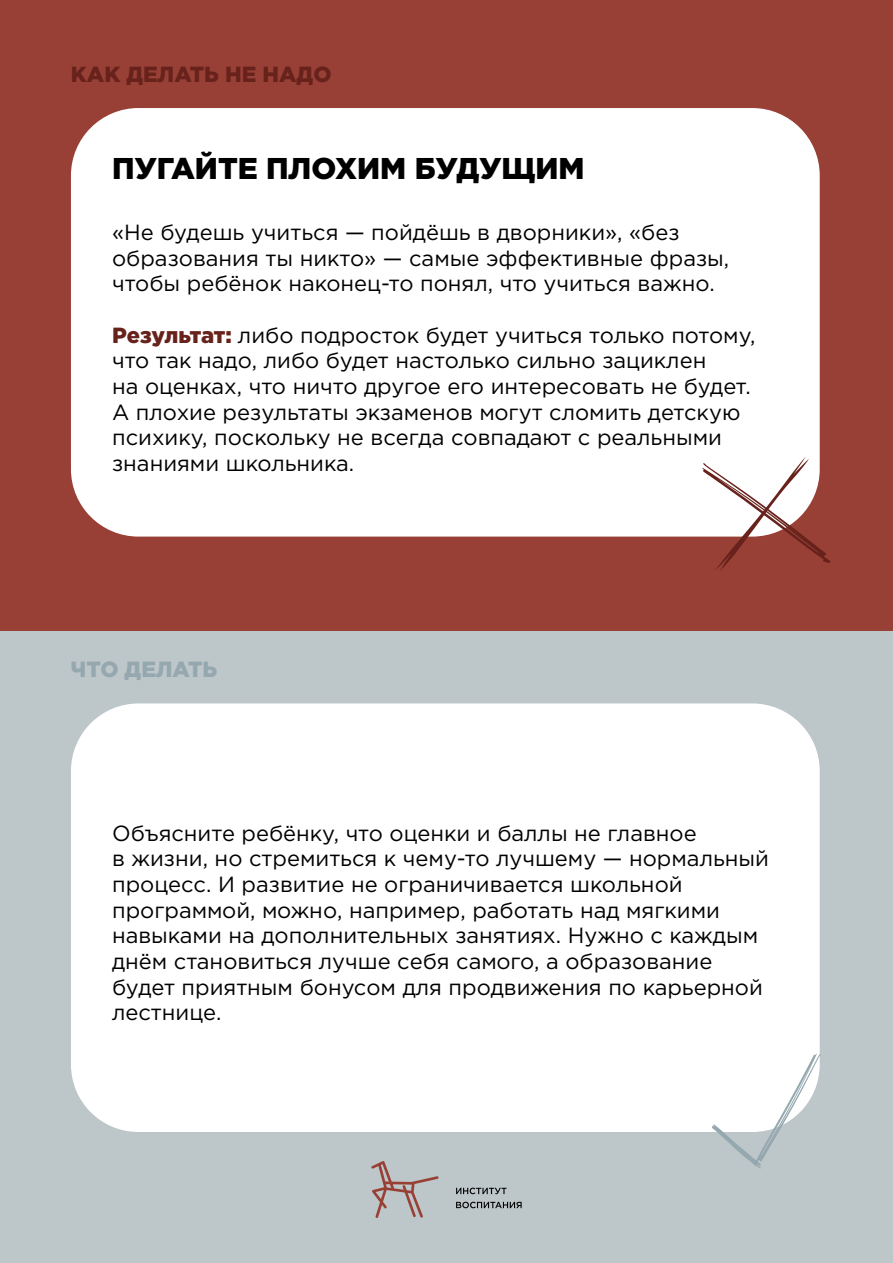
<style>
.page{position:relative;width:893px;height:1263px;background:#fff}
.page>*{position:absolute;margin:0;border:0;box-sizing:border-box;transform-origin:0 0}
.t1{font:900 30px "Gotham Pro";color:#000}
.t2{font:21.9px/25.7px "Gotham Pro";color:#000}
.t3{font:900 21.9px "Gotham Pro";color:#68221c}
.t4{font:900 21.9px "Gotham Pro";color:#95a8af}
.s1{font-weight:900;color:#68221c}
</style>
<div class="page">
<div style="left:0;top:0;width:893px;height:631px;background:#994036"></div>
<div style="left:0;top:631px;width:893px;height:632px;background:#bdc6c8"></div>
<svg style="left:371px;top:1161px;width:68px;height:57px"></svg>
<svg style="left:456px;top:1188px;width:51px;height:6px"></svg>
<svg style="left:456px;top:1202px;width:66px;height:6px"></svg>
<div style="left:71px;top:108px;width:749px;height:429px;background:#fff;border-radius:68px"></div>
<svg style="left:702px;top:457px;width:128px;height:114px"></svg>
<div style="left:71px;top:703px;width:749px;height:429px;background:#fff;border-radius:68px"></div>
<svg style="left:712px;top:1054px;width:109px;height:114px"></svg>
<p class="t3" style="left:71px;top:61px;width:262px">КАК ДЕЛАТЬ НЕ НАДО</p>
<h1 class="t1" style="left:112px;top:151px;width:474px">ПУГАЙТЕ ПЛОХИМ БУДУЩИМ</h1>
<p class="t2" style="left:112px;top:219px;width:619px">«Не будешь учиться — пойдёшь в дворники», «без образования ты никто» — самые эффективные фразы, чтобы ребёнок наконец-то понял, что учиться важно.</p>
<p class="t2" style="left:112px;top:322px;width:645px"><span class="s1">Результат:</span> либо подросток будет учиться только потому, что так надо, либо будет настолько сильно зациклен<br>на оценках, что ничто другое его интересовать не будет.<br>А плохие результаты экзаменов могут сломить детскую психику, поскольку не всегда совпадают с реальными знаниями школьника.</p>
<p class="t4" style="left:71px;top:657px;width:148px">ЧТО ДЕЛАТЬ</p>
<p class="t2" style="left:112px;top:820px;width:658px">Объясните ребёнку, что оценки и баллы не главное<br>в жизни, но стремиться к чему-то лучшему — нормальный процесс. И развитие не ограничивается школьной программой, можно, например, работать над мягкими навыками на дополнительных занятиях. Нужно с каждым днём становиться лучше себя самого, а образование будет приятным бонусом для продвижения по карьерной лестнице.</p>
</div>
